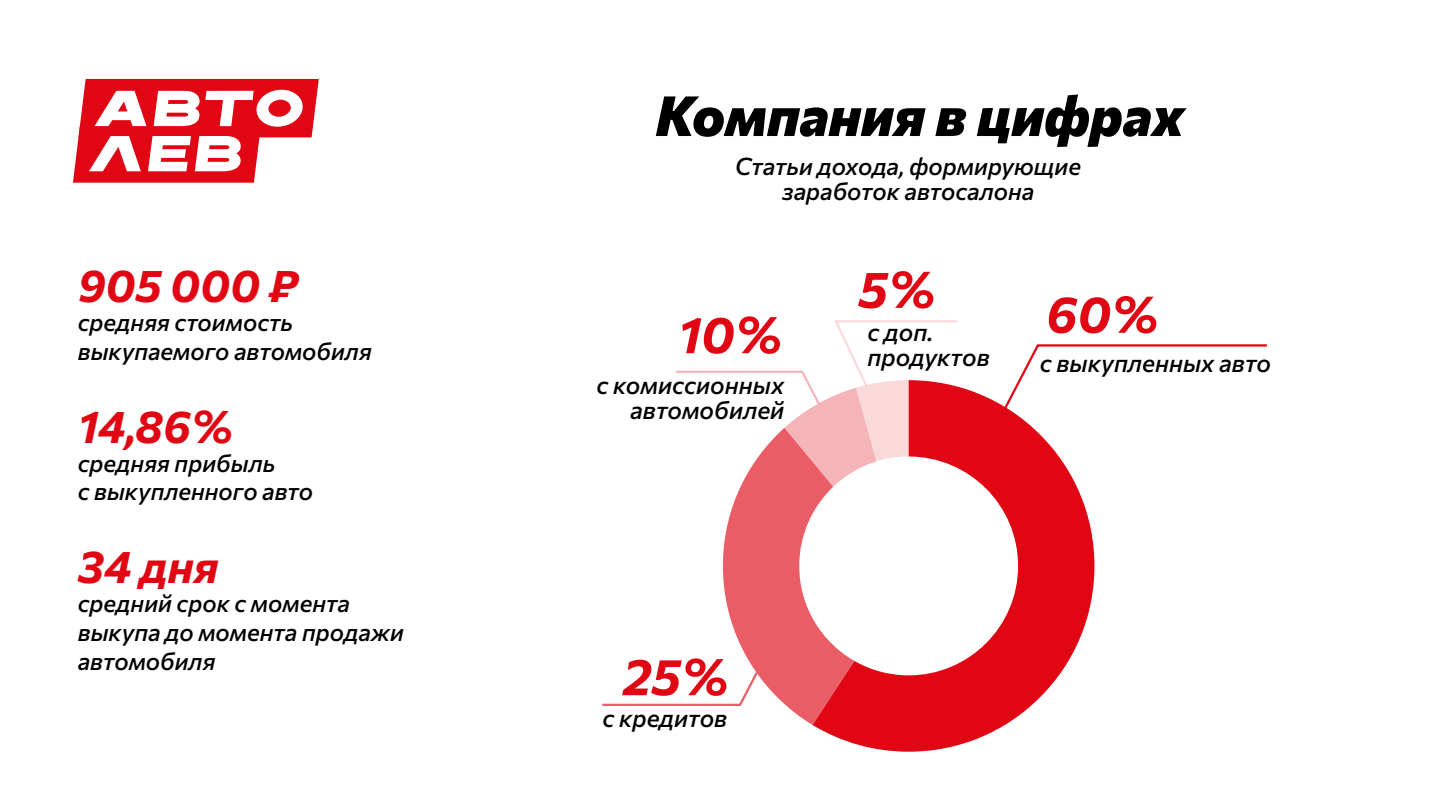
<style>
.page{position:relative;width:1440px;height:810px;background:#fff}
.page>*{position:absolute;margin:0;border:0;box-sizing:border-box;transform-origin:0 0}
.t1{font:800 55.5px "Commissioner";color:#000}
.t2{font:700 50.62px "Commissioner";color:#e10613}
.t3{font:700 45px "Commissioner";color:#e10613}
.t4{font:500 24.45px/24.8px "Commissioner";color:#000}
.t5{font:500 24px/28.8px "Commissioner";color:#000}
</style>
<div class="page">
<svg style="left:73px;top:79px;width:246px;height:104px"></svg>
<svg style="left:813px;top:386px;width:281px;height:366px;fill:#e00613"></svg>
<svg style="left:1001px;top:344px;width:266px;height:69px"></svg>
<svg style="left:602px;top:320px;width:355px;height:405px"></svg>
<h3 class="t3" style="left:78px;top:251px;width:222px">905 000 ₽</h3>
<p class="t5" style="left:78px;top:306px;width:296px">средняя стоимость выкупаемого автомобиля</p>
<h3 class="t3" style="left:78px;top:391px;width:157px">14,86%</h3>
<p class="t5" style="left:78px;top:447px;width:237px">средняя прибыль<br>с выкупленного авто</p>
<h3 class="t3" style="left:78px;top:532px;width:142px">34 дня</h3>
<p class="t5" style="left:78px;top:587px;width:328px">средний срок с момента выкупа до момента продажи автомобиля</p>
<h1 class="t1" style="left:656px;top:73px;width:530px">Компания в цифрах</h1>
<p class="t5" style="left:735px;top:151px;width:347px;line-height:25.8px;text-align:center">Статьи дохода, формирующие заработок автосалона</p>
<h2 class="t2" style="left:678px;top:295px;width:106px">10%</h2>
<p class="t4" style="left:596px;top:371px;width:189px;text-align:right">с комиссионных автомобилей</p>
<h2 class="t2" style="left:858px;top:250px;width:79px">5%</h2>
<p class="t4" style="left:868px;top:318px;width:124px">с доп. продуктов</p>
<h2 class="t2" style="left:1046px;top:275px;width:114px">60%</h2>
<p class="t4" style="left:1040px;top:349px;width:233px">с выкупленных авто</p>
<h2 class="t2" style="left:623px;top:637px;width:107px">25%</h2>
<p class="t4" style="left:602px;top:704px;width:127px">с кредитов</p>
</div>
